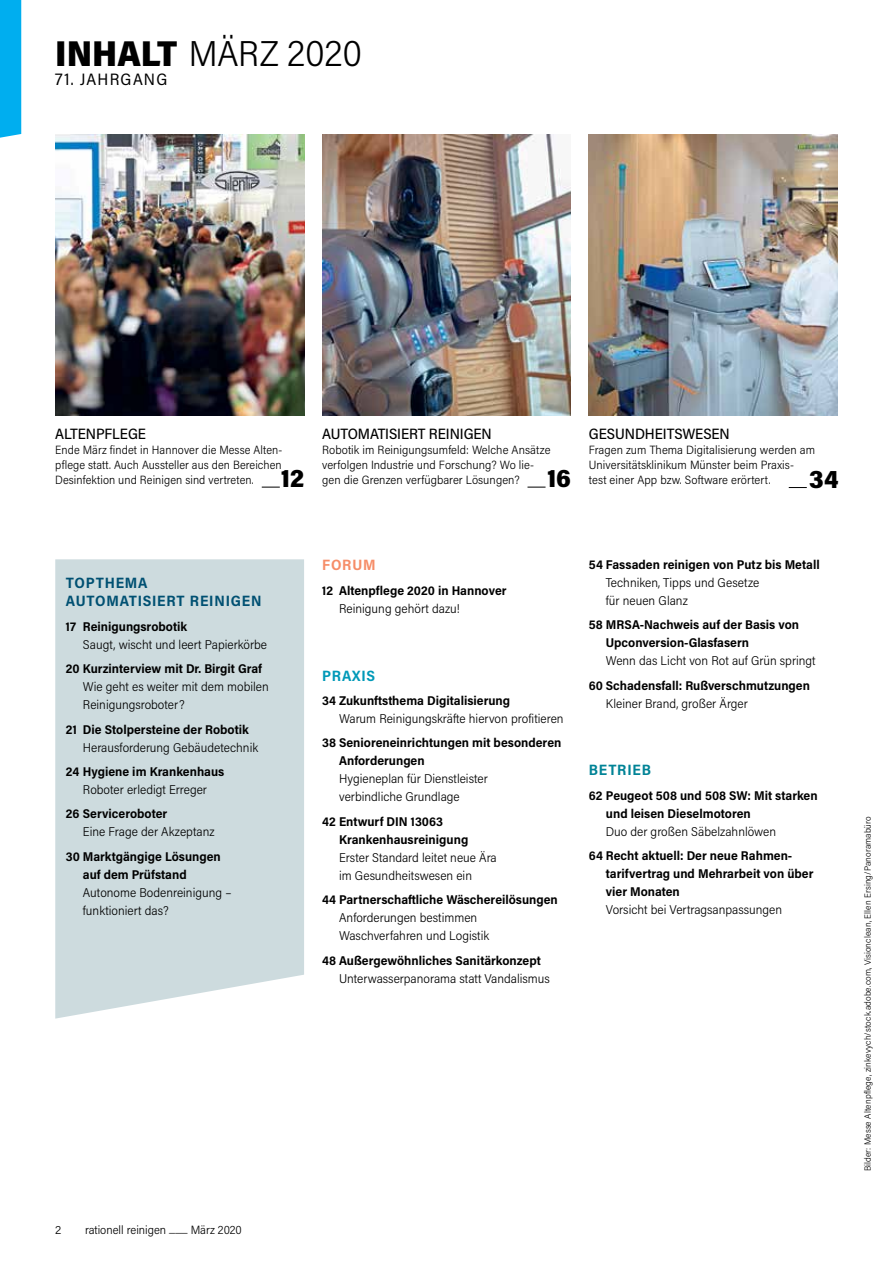
<style>
.page{position:relative;width:893px;height:1263px;background:#fff}
.page>*{position:absolute;margin:0;border:0;box-sizing:border-box;transform-origin:0 0}
.t1{font:300 36px "Acumin Pro Semi Cond";color:#000}
.t2{font:900 25.5px "Acumin Pro Semi Cond";color:#000}
.t3{font:16.5px "Acumin Pro Semi Cond";letter-spacing:.075em;color:#000}
.t4{font:500 15px "Acumin Pro Semi Cond";letter-spacing:-.005em;color:#000}
.t5{font:700 15px/18px "Acumin Pro Semi Cond";letter-spacing:.05em;color:#005072}
.t6{font:700 15px "Acumin Pro Semi Cond";letter-spacing:.055em;color:#008396}
.t7{font:700 15px "Acumin Pro Semi Cond";letter-spacing:.055em;color:#0099b8}
.t8{font:700 15px "Acumin Pro Semi Cond";letter-spacing:.05em;color:#f68d68}
.t9{font:700 12.75px/18px "Acumin Pro Semi Cond";color:#000}
.t10{font:300 12.75px/18px "Acumin Pro Semi Cond";color:#000}
.t11{font:300 12px/15px "Acumin Pro Semi Cond";letter-spacing:.005em;color:#000}
.t12{font:300 12px "Acumin Pro";color:#000}
.t13{font:300 9px "Acumin Pro Semi Cond";letter-spacing:.01em;color:#000}
.s1{font-weight:900}
.s2{font-weight:900;font-size:25.5px}
</style>
<div class="page">
<div style="left:55px;top:559px;width:249px;height:459px;background:#cddbde"></div>
<div style="left:0;top:0;width:21px;height:138px;background:#00aeef"></div>
<img style="left:55px;top:135px;width:249px;height:280px">
<img style="left:322px;top:135px;width:249px;height:280px">
<img style="left:589px;top:135px;width:249px;height:280px">
<svg style="left:262px;top:487px;width:18px;height:1px"></svg>
<svg style="left:789px;top:487px;width:18px;height:1px"></svg>
<svg style="left:527px;top:487px;width:19px;height:1px"></svg>
<h1 class="t1" style="left:55px;top:29px;width:308px"><span class="s1">Inhalt</span> März 2020</h1>
<p class="t3" style="left:55px;top:68px;width:114px">71. JAHRGANG</p>
<p class="t4" style="left:55px;top:423px;width:92px">ALTENPFLEGE</p>
<p class="t11" style="left:55px;top:442px;width:228px;text-align:justify">Ende März findet in Hannover die Messe Alten&shy;pflege statt. Auch Aussteller aus den Bereichen Desinfektion und Reinigen sind vertreten.</p>
<p class="t4" style="left:322px;top:423px;width:171px">AUTOMATISIERT REINIGEN</p>
<p class="t11" style="left:322px;top:442px;width:230px">Robotik im Reinigungsumfeld: Welche Ansätze verfolgen Industrie und Forschung? Wo lie&shy;gen die Grenzen verfügbarer Lösungen?</p>
<p class="t4" style="left:589px;top:423px;width:142px">GESUNDHEITSWESEN</p>
<p class="t11" style="left:589px;top:442px;width:228px">Fragen zum Thema Digitalisierung werden am<br>Universitätsklinikum Münster beim Praxis-</p>
<h2 class="t2" style="left:281px;top:460px;width:24px">12</h2>
<p class="t11" style="left:547px;top:472px;width:225px"><span class="s2">16</span> test einer App bzw. Software erörtert.</p>
<h2 class="t2" style="left:809px;top:461px;width:31px">34</h2>
<p class="t5" style="left:66px;top:573px;width:197px">Topthema<br>Automatisiert reinigen</p>
<p class="t9" style="left:66px;top:617px;width:123px">17 Reinigungsrobotik</p>
<p class="t10" style="left:83px;top:635px;width:186px">Saugt, wischt und leert Papierkörbe</p>
<p class="t9" style="left:66px;top:659px;width:197px">20 Kurzinterview mit Dr. Birgit Graf</p>
<p class="t10" style="left:83px;top:677px;width:187px">Wie geht es weiter mit dem mobilen<br>Reinigungsroboter?</p>
<p class="t9" style="left:66px;top:719px;width:184px">21 Die Stolpersteine der Robotik</p>
<p class="t10" style="left:83px;top:737px;width:177px">Herausforderung Gebäudetechnik</p>
<p class="t9" style="left:66px;top:762px;width:160px">24 Hygiene im Krankenhaus</p>
<p class="t10" style="left:83px;top:780px;width:126px">Roboter erledigt Erreger</p>
<p class="t9" style="left:66px;top:804px;width:103px">26 Serviceroboter</p>
<p class="t10" style="left:83px;top:822px;width:133px">Eine Frage der Akzeptanz</p>
<p class="t9" style="left:83px;top:847px;width:139px;text-indent:-17px">30 Marktgängige Lösungen auf dem Prüfstand</p>
<p class="t10" style="left:83px;top:883px;width:150px">Autonome Bodenreinigung – funktioniert das?</p>
<p class="t12" style="left:55px;top:1221px;width:8px">2</p>
<p class="t11" style="left:85px;top:1221px;width:158px">rationell reinigen ___ März 2020</p>
<p class="t8" style="left:322px;top:555px;width:55px">Forum</p>
<p class="t9" style="left:322px;top:581px;width:186px">12 Altenpflege 2020 in Hannover</p>
<p class="t10" style="left:339px;top:599px;width:122px">Reinigung gehört dazu!</p>
<p class="t7" style="left:322px;top:665px;width:54px">Praxis</p>
<p class="t9" style="left:322px;top:691px;width:190px">34 Zukunftsthema Digitalisierung</p>
<p class="t10" style="left:339px;top:709px;width:226px">Warum Reinigungskräfte hiervon profitieren</p>
<p class="t9" style="left:339px;top:733px;width:224px;text-indent:-17px">38 Senioreneinrichtungen mit besonderen<br>Anforderungen</p>
<p class="t10" style="left:339px;top:769px;width:150px">Hygieneplan für Dienstleister verbindliche Grundlage</p>
<p class="t9" style="left:339px;top:812px;width:131px;text-indent:-17px">42 Entwurf DIN 13063<br>Krankenhausreinigung</p>
<p class="t10" style="left:339px;top:848px;width:159px">Erster Standard leitet neue Ära im Gesundheitswesen ein</p>
<p class="t9" style="left:322px;top:890px;width:237px">44 Partnerschaftliche Wäschereilösungen</p>
<p class="t10" style="left:339px;top:908px;width:152px">Anforderungen bestimmen<br>Waschverfahren und Logistik</p>
<p class="t9" style="left:322px;top:950px;width:220px">48 Außergewöhnliches Sanitärkonzept</p>
<p class="t10" style="left:339px;top:969px;width:212px">Unterwasserpanorama statt Vandalismus</p>
<p class="t9" style="left:589px;top:555px;width:232px">54 Fassaden reinigen von Putz bis Metall</p>
<p class="t10" style="left:606px;top:573px;width:155px">Techniken, Tipps und Gesetze für neuen Glanz</p>
<p class="t9" style="left:589px;top:615px;width:23px">58 MRSA</p>
<p class="t9" style="left:606px;top:615px;width:195px;text-indent:34px">-Nachweis auf der Basis von<br>Upconversion-Glasfasern</p>
<p class="t10" style="left:606px;top:651px;width:211px">Wenn das Licht von Rot auf Grün springt</p>
<p class="t9" style="left:589px;top:675px;width:223px">60 Schadensfall: Rußverschmutzungen</p>
<p class="t10" style="left:606px;top:693px;width:143px">Kleiner Brand, großer Ärger</p>
<p class="t6" style="left:589px;top:759px;width:62px">Betrieb</p>
<p class="t9" style="left:606px;top:786px;width:213px;text-indent:-17px">62 Peugeot 508 und 508 SW: Mit starken und leisen Dieselmotoren</p>
<p class="t10" style="left:606px;top:822px;width:172px">Duo der großen Säbelzahnlöwen</p>
<p class="t9" style="left:606px;top:846px;width:209px;text-indent:-17px">64 Recht aktuell: Der neue Rahmen&shy;tarifvertrag und Mehrarbeit von über vier Monaten</p>
<p class="t10" style="left:606px;top:900px;width:178px">Vorsicht bei Vertragsanpassungen</p>
<p class="t13" style="left:861px;top:1171px;width:357px;rotate:-90deg">Bilder: Messe Altenpflege, zinkevych/stock.adobe.com, Visionclean, Ellen Ersing/Panoramabüro</p>
</div>
